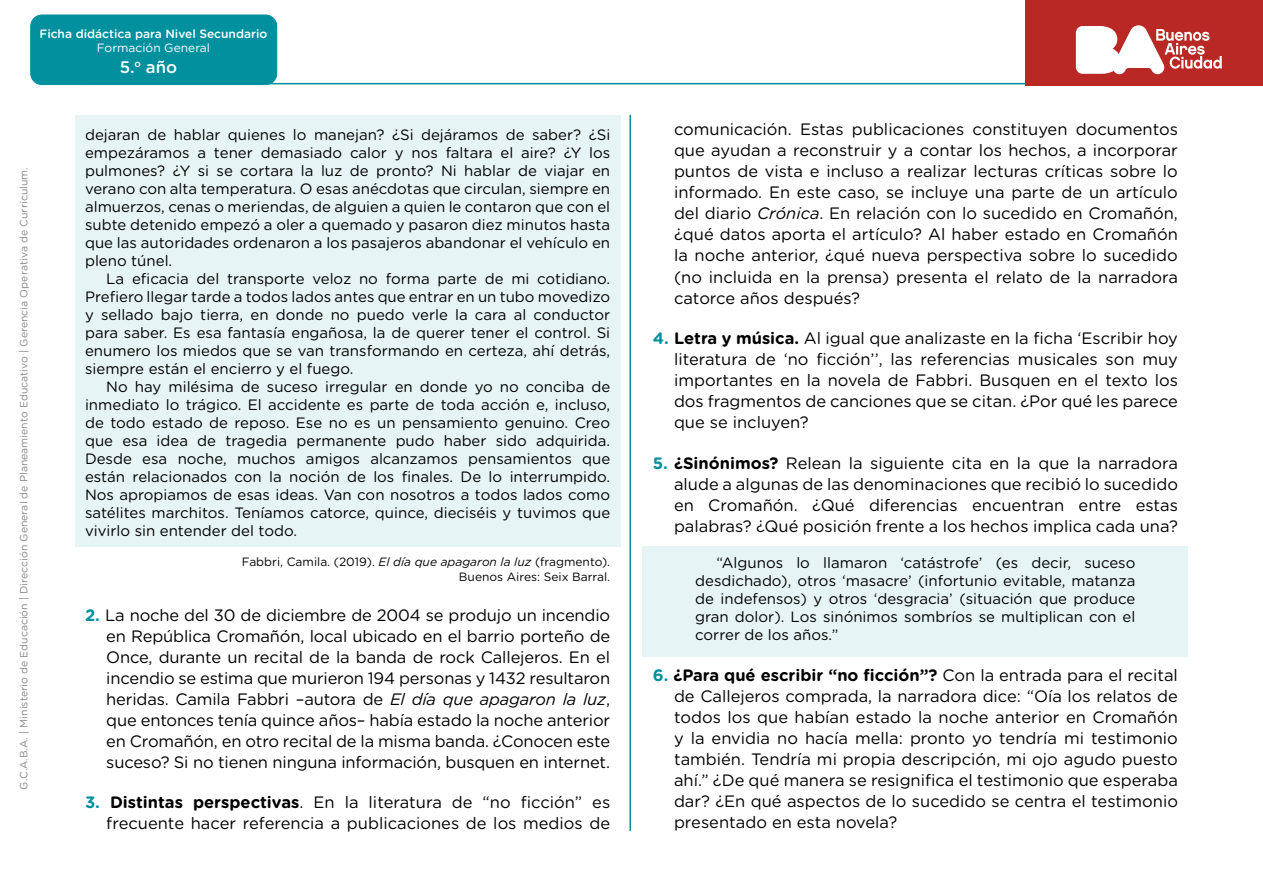
<style>
.page{position:relative;width:1263px;height:893px;background:#fff}
.page>*{position:absolute;margin:0;border:0;box-sizing:border-box;transform-origin:0 0}
.t1{font:500 16.8px "Gotham Rounded";color:#fff}
.t2{font:16.5px/21px "Gotham Rounded";color:#000;text-align:justify}
.t3{font:15px/18px "Gotham Rounded";color:#000;text-align:justify}
.t4{font:12px/15px "Gotham Rounded";color:#000;text-align:right}
.t5{font:500 12px "Gotham Rounded";color:#fff}
.t6{font:12px "Gotham Rounded";color:#fff}
.t7{font:10.5px "Gotham Rounded";color:#878787}
.s1{font-style:italic}
.s2{font-weight:700;color:#00909e}
.s3{font-weight:700}
</style>
<div class="page">
<div style="left:31px;top:15px;width:246px;height:70px;background:#00909e;border-radius:11px"></div>
<div style="left:30px;top:15px;width:247px;height:70px;border:1px solid #00909e;border-radius:11px"></div>
<hr style="left:84px;top:83px;width:1179px;height:1px;background:#00909e">
<div style="left:1025px;top:0;width:238px;height:85px;background:#b92824"></div>
<svg style="left:1076px;top:25px;width:146px;height:49px"></svg>
<div style="left:643px;top:546px;width:545px;height:110px;background:#e6f4f5"></div>
<hr style="left:629px;top:115px;width:2px;height:716px;background:#00909e">
<div style="left:75px;top:115px;width:545px;height:431px;background:#e6f4f5"></div>
<p class="t5" style="left:39px;top:25px;width:229px">Ficha didáctica para Nivel Secundario</p>
<p class="t6" style="left:97px;top:40px;width:115px">Formación General</p>
<p class="t1" style="left:120px;top:55px;width:59px">5.<sup>o</sup> año</p>
<p class="t7" style="left:17px;top:790px;width:624px;rotate:-90deg">G.C.A.B.A. | Ministerio de Educación | Dirección General de Planeamiento Educativo | Gerencia Operativa de Currículum.</p>
<p class="t3" style="left:85px;top:125px;width:527px">dejaran de hablar quienes lo manejan? ¿Si dejáramos de saber? ¿Si empezáramos a tener demasiado calor y nos faltara el aire? ¿Y los pulmones? ¿Y si se cortara la luz de pronto? Ni hablar de viajar en verano con alta temperatura. O esas anécdotas que circulan, siempre en almuerzos, cenas o meriendas, de alguien a quien le contaron que con el subte detenido empezó a oler a quemado y pasaron diez minutos hasta que las autoridades ordenaron a los pasajeros abandonar el vehículo en pleno túnel.</p>
<p class="t3" style="left:85px;top:269px;width:527px;text-indent:21px">La eficacia del transporte veloz no forma parte de mi cotidiano.<br>Prefiero llegar tarde a todos lados antes que entrar en un tubo movedizo y sellado bajo tierra, en donde no puedo verle la cara al conductor para saber. Es esa fantasía engañosa, la de querer tener el control. Si enumero los miedos que se van transformando en certeza, ahí detrás, siempre están el encierro y el fuego.</p>
<p class="t3" style="left:85px;top:377px;width:527px;text-indent:21px">No hay milésima de suceso irregular en donde yo no conciba de inmediato lo trágico. El accidente es parte de toda acción e, incluso, de todo estado de reposo. Ese no es un pensamiento genuino. Creo que esa idea de tragedia permanente pudo haber sido adquirida.<br>Desde esa noche, muchos amigos alcanzamos pensamientos que están relacionados con la noción de los finales. De lo interrumpido.<br>Nos apropiamos de esas ideas. Van con nosotros a todos lados como satélites marchitos. Teníamos catorce, quince, dieciséis y tuvimos que vivirlo sin entender del todo.</p>
<p class="t4" style="left:242px;top:553px;width:370px">Fabbri, Camila. (2019). <span class="s1">El día que apagaron la luz</span> (fragmento).<br>Buenos Aires: Seix Barral.</p>
<p class="t2" style="left:106px;top:603px;width:505px;text-indent:-21px"><span class="s2">2.</span> La noche del 30 de diciembre de 2004 se produjo un incendio en República Cromañón, local ubicado en el barrio porteño de Once, durante un recital de la banda de rock Callejeros. En el incendio se estima que murieron 194 personas y 1432 resultaron heridas. Camila Fabbri –autora de <span class="s1">El día que apagaron la luz</span>, que entonces tenía quince años– había estado la noche anterior en Cromañón, en otro recital de la misma banda. ¿Conocen este suceso? Si no tienen ninguna información, busquen en internet.</p>
<p class="t2" style="left:85px;top:790px;width:527px;text-align:right"><span class="s2">3.</span> <span class="s3">Distintas perspectivas</span>. En la literatura de “no ficción” es frecuente hacer referencia a publicaciones de los medios de</p>
<p class="t2" style="left:674px;top:118px;width:505px">comunicación. Estas publicaciones constituyen documentos que ayudan a reconstruir y a contar los hechos, a incorporar puntos de vista e incluso a realizar lecturas críticas sobre lo informado. En este caso, se incluye una parte de un artículo del diario <span class="s1">Crónica</span>. En relación con lo sucedido en Cromañón, ¿qué datos aporta el artículo? Al haber estado en Cromañón la noche anterior, ¿qué nueva perspectiva sobre lo sucedido (no incluida en la prensa) presenta el relato de la narradora catorce años después?</p>
<p class="t2" style="left:674px;top:327px;width:505px;text-indent:-21px"><span class="s2">4.</span> <span class="s3">Letra y música.</span> Al igual que analizaste en la ficha ‘Escribir hoy literatura de ‘no ficción’’, las referencias musicales son muy importantes en la novela de Fabbri. Busquen en el texto los dos fragmentos de canciones que se citan. ¿Por qué les parece que se incluyen?</p>
<p class="t2" style="left:674px;top:452px;width:505px;text-indent:-21px"><span class="s2">5.</span> <span class="s3">¿Sinónimos?</span> Relean la siguiente cita en la que la narradora alude a algunas de las denominaciones que recibió lo sucedido en Cromañón. ¿Qué diferencias encuentran entre estas palabras? ¿Qué posición frente a los hechos implica cada una?</p>
<p class="t3" style="left:695px;top:553px;width:442px;text-indent:21px">“Algunos lo llamaron ‘catástrofe’ (es decir, suceso desdichado), otros ‘masacre’ (infortunio evitable, matanza de indefensos) y otros ‘desgracia’ (situación que produce gran dolor). Los sinónimos sombríos se multiplican con el correr de los años.”</p>
<p class="t2" style="left:674px;top:664px;width:505px;text-indent:-21px"><span class="s2">6.</span> <span class="s3">¿Para qué escribir “no ficción”?</span> Con la entrada para el recital de Callejeros comprada, la narradora dice: “Oía los relatos de todos los que habían estado la noche anterior en Cromañón y la envidia no hacía mella: pronto yo tendría mi testimonio también. Tendría mi propia descripción, mi ojo agudo puesto ahí.” ¿De qué manera se resignifica el testimonio que esperaba dar? ¿En qué aspectos de lo sucedido se centra el testimonio presentado en esta novela?</p>
</div>
